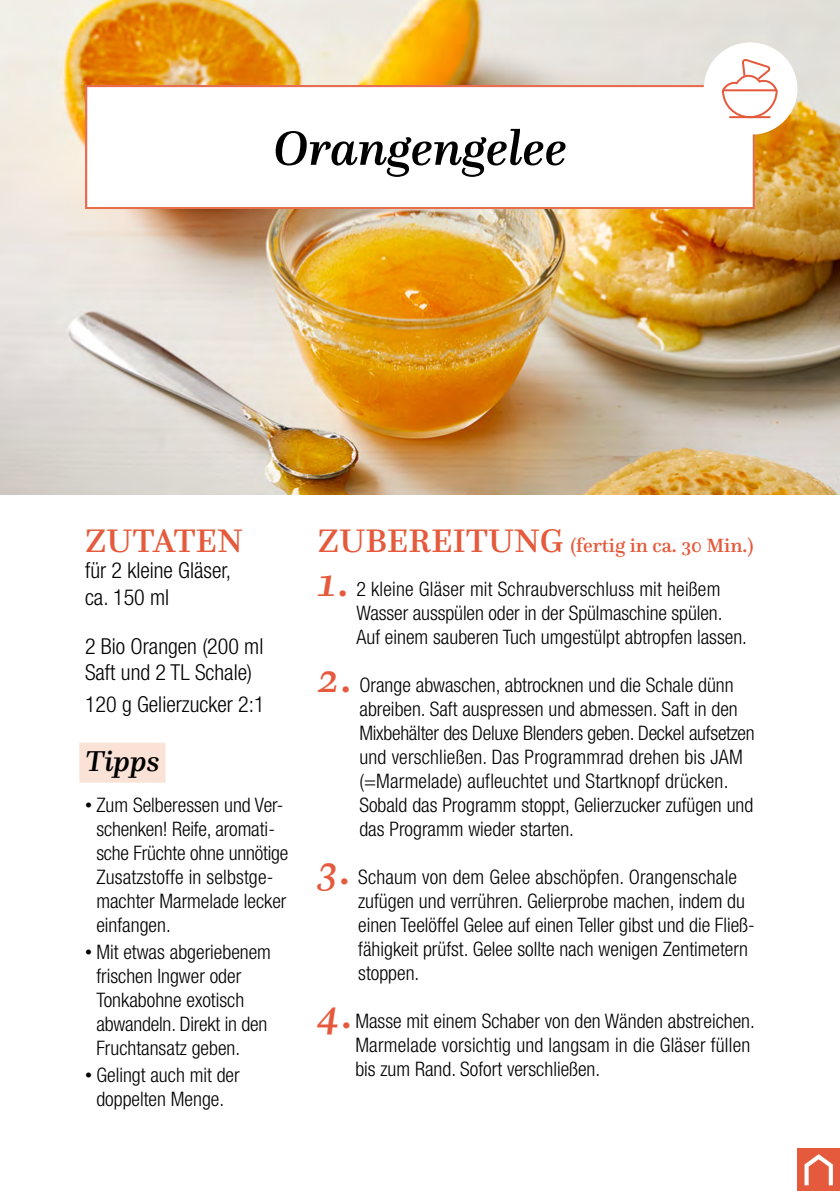
<style>
.page{position:relative;width:840px;height:1191px;background:#fff}
.page>*{position:absolute;margin:0;border:0;box-sizing:border-box;transform-origin:0 0}
.t1{font:italic 500 50px "Questa";color:#000}
.t2{font:500 34px "Questa";color:#e55a3c}
.t3{font:italic 500 30px "Questa";color:#000}
.t4{font:300 condensed 22px/26.4px "Helvetica Neue";color:#000}
.t5{font:300 condensed 20px/24px "Helvetica Neue";color:#000}
.t6{font:500 20px "Questa";color:#e55a3c}
.s1{font-size:14px}
.s2{font-size:34px}
.s3{font-family:"Questa";font-weight:500;font-style:italic;font-stretch:normal;font-size:42px;color:#e55a3c}
</style>
<div class="page">
<img style="left:0;top:0;width:839px;height:494px">
<div style="left:705px;top:43px;width:92px;height:92px;background:#fff;border-radius:50%"></div>
<div style="left:85px;top:85px;width:669px;height:124px;background:#fff"></div>
<div style="left:85px;top:85px;width:669px;height:124px;border:2px solid #e86d4d"></div>
<div style="left:703px;top:43px;width:92px;height:92px;background:#fff;border-radius:50%"></div>
<svg style="left:722px;top:59px;width:56px;height:60px"></svg>
<div style="left:797px;top:1148px;width:42px;height:43px;background:#e55a3c"></div>
<svg style="left:804px;top:1154px;width:28px;height:31px"></svg>
<div style="left:79px;top:742px;width:86px;height:40px;background:#fbe2d6"></div>
<h1 class="t1" style="left:273px;top:117px;width:295px">Orangengelee</h1>
<h2 class="t2" style="left:85px;top:519px;width:159px">ZUTATEN</h2>
<p class="t4" style="left:85px;top:557px;width:148px">für 2 kleine Gläser, ca. 150 ml</p>
<p class="t4" style="left:85px;top:632px;width:180px">2 Bio Orangen (200 ml<br>Saft und 2 TL Schale)</p>
<p class="t4" style="left:85px;top:691px;width:181px">120 g Gelierzucker 2:1</p>
<h3 class="t3" style="left:85px;top:742px;width:76px">Tipps</h3>
<p class="t5" style="left:96px;top:792px;width:193px;text-indent:-11px"><span class="s1">•</span> Zum Selberessen und Ver&shy;schenken! Reife, aromati&shy;sche Früchte ohne unnötige<br>Zusatzstoffe in selbstge&shy;machter Marmelade lecker einfangen.</p>
<p class="t5" style="left:96px;top:939px;width:176px;text-indent:-11px"><span class="s1">•</span> Mit etwas abgeriebenem frischen Ingwer oder<br>Tonkabohne exotisch abwandeln. Direkt in den<br>Fruchtansatz geben.</p>
<p class="t5" style="left:85px;top:1062px;width:156px;text-align:center"><span class="s1">•</span> Gelingt auch mit der doppelten Menge.</p>
<p class="t6" style="left:318px;top:533px;width:437px"><span class="s2">ZUBEREITUNG</span> (fertig in ca. 30 Min.)</p>
<p class="t5" style="left:356px;top:576px;width:392px;text-indent:-39px"><span class="s3">1.</span> 2 kleine Gläser mit Schraubverschluss mit heißem<br>Wasser ausspülen oder in der Spülmaschine spülen.<br>Auf einem sauberen Tuch umgestülpt abtropfen lassen.</p>
<p class="t5" style="left:359px;top:672px;width:396px;text-indent:-41px"><span class="s3">2.</span> Orange abwaschen, abtrocknen und die Schale dünn abreiben. Saft auspressen und abmessen. Saft in den Mixbehälter des Deluxe Blenders geben. Deckel aufsetzen und verschließen. Das Programmrad drehen bis JAM (=Marmelade) aufleuchtet und Startknopf drücken.<br>Sobald das Programm stoppt, Gelierzucker zufügen und das Programm wieder starten.</p>
<p class="t5" style="left:358px;top:864px;width:398px;text-indent:-40px"><span class="s3">3.</span> Schaum von dem Gelee abschöpfen. Orangenschale zufügen und verrühren. Gelierprobe machen, indem du einen Teelöffel Gelee auf einen Teller gibst und die Fließ&shy;fähigkeit prüfst. Gelee sollte nach wenigen Zentimetern stoppen.</p>
<p class="t5" style="left:355px;top:1008px;width:401px;text-indent:-37px"><span class="s3">4.</span>Masse mit einem Schaber von den Wänden abstreichen.<br>Marmelade vorsichtig und langsam in die Gläser füllen bis zum Rand. Sofort verschließen.</p>
</div>
